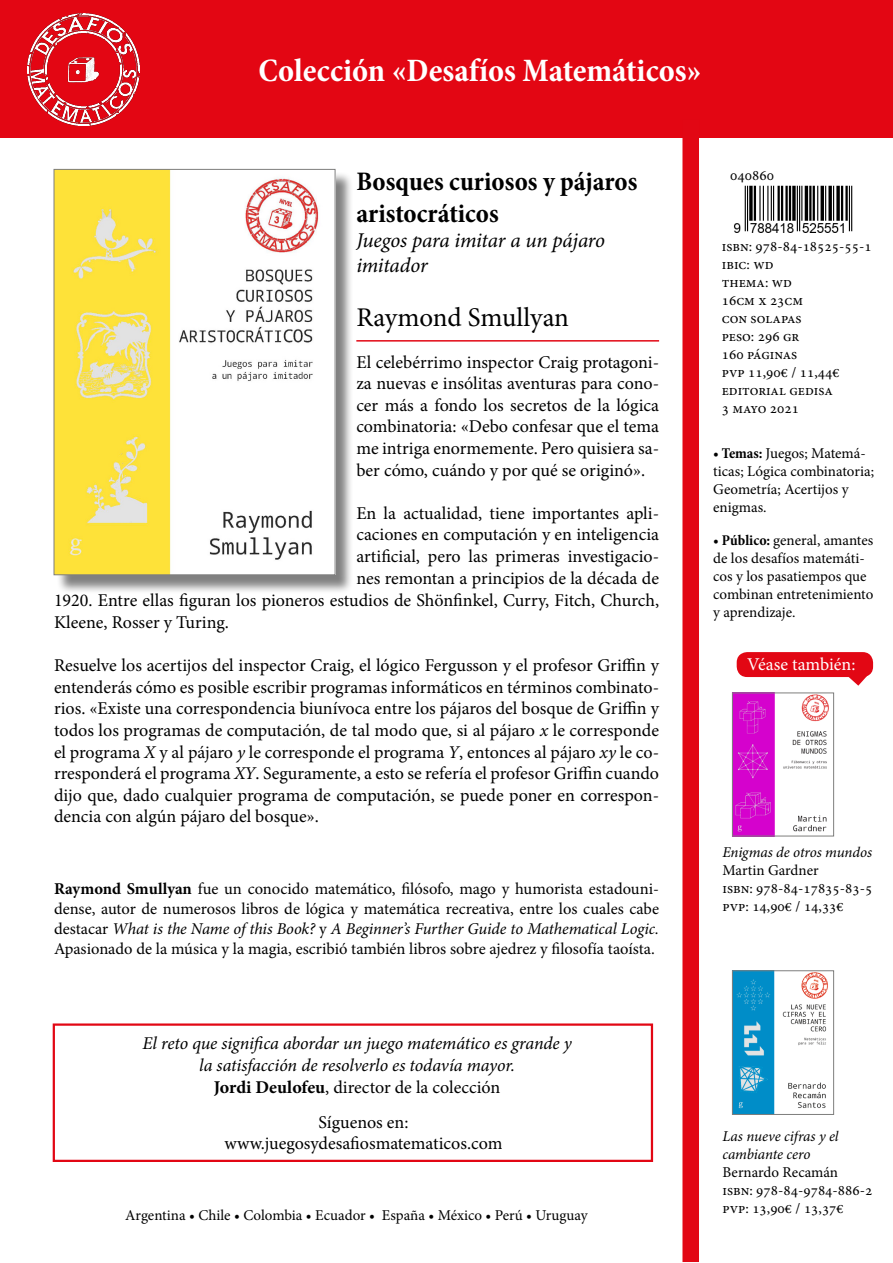
<style>
.page{position:relative;width:893px;height:1263px;background:#fff}
.page>*{position:absolute;margin:0;border:0;box-sizing:border-box;transform-origin:0 0}
.Clasificación{font:700 condensed 33px "Minion Pro";color:#fff}
.t1{font:700 condensed 27px/32.4px "Minion Pro";color:#000}
.t2{font:27px "Minion Pro";letter-spacing:.005em;color:#000}
.t3{font:italic 21px "Minion Pro";letter-spacing:-.015em;color:#000}
.Indice{font:18px/21.6px "Minion Pro";color:#000;text-align:justify}
.t4{font:italic 18px "Minion Pro";letter-spacing:-.005em;color:#000}
.t5{font:18px "Minion Pro";letter-spacing:-.005em;color:#fff}
.Autores{font:16.5px/19.8px "Minion Pro";letter-spacing:-.005em;color:#000;text-align:justify}
.Temas_y_público{font:15px/18px "Minion Pro";color:#000}
.Datos_técnicos{font:15px "Minion Pro";color:#000}
.Datos_técnicos-2{font:italic 15px "Minion Pro";letter-spacing:-.005em;color:#000}
.s1{font-style:italic}
.s2{font-weight:700}
.s3{font-weight:700;font-stretch:condensed}
</style>
<div class="page">
<div style="left:56px;top:171px;width:298px;height:423px;background:#000;opacity:.5"></div>
<img style="left:56px;top:171px;width:277px;height:402px">
<div style="left:54px;top:169px;width:281px;height:406px;border:1px solid #7e7e7d"></div>
<svg style="left:841px;top:655px;width:31px;height:31px"></svg>
<div style="left:737px;top:652px;width:136px;height:25px;background:#e20714;border-radius:10px"></div>
<hr style="left:356px;top:340px;width:303px;height:2px;background:#e20714">
<img style="left:734px;top:972px;width:94px;height:141px">
<div style="left:732px;top:970px;width:102px;height:145px;border:1px solid #7e7e7d"></div>
<img style="left:734px;top:695px;width:95px;height:139px">
<div style="left:732px;top:693px;width:102px;height:143px;border:1px solid #7e7e7d"></div>
<div style="left:53px;top:1023px;width:600px;height:139px;border:2px solid #e20714"></div>
<img style="left:734px;top:185px;width:119px;height:47px">
<div style="left:0;top:0;width:893px;height:138px;background:#e30613"></div>
<div style="left:682px;top:119px;width:17px;height:1143px;background:#e20714"></div>
<img style="left:27px;top:13px;width:112px;height:112px">
<p class="Clasificación" style="left:259px;top:48px;width:445px">Colección «Desafíos Matemáticos»</p>
<p class="t1" style="left:356px;top:165px;width:283px">Bosques curiosos y pájaros aristocráticos</p>
<p class="t3" style="left:356px;top:226px;width:250px">Juegos para imitar a un pájaro</p>
<p class="t3" style="left:356px;top:251px;width:73px">imitador</p>
<p class="t2" style="left:356px;top:300px;width:214px">Raymond Smullyan</p>
<p class="Indice" style="left:356px;top:351px;width:304px">El celebérrimo inspector Craig protagoni&shy;za nuevas e insólitas aventuras para cono&shy;cer más a fondo los secretos de la lógica combinatoria: «Debo confesar que el tema me intriga enormemente. Pero quisiera sa&shy;ber cómo, cuándo y por qué se originó».</p>
<p class="Indice" style="left:356px;top:502px;width:304px">En la actualidad, tiene importantes apli-</p>
<p class="Indice" style="left:356px;top:524px;width:304px">caciones en computación y en inteligencia</p>
<p class="Indice" style="left:356px;top:546px;width:304px">artificial, pero las primeras investigacio-</p>
<p class="Indice" style="left:356px;top:567px;width:304px">nes remontan a principios de la década de</p>
<p class="Indice" style="left:54px;top:590px;width:607px">1920. Entre ellas figuran los pioneros estudios de Shönfinkel, Curry, Fitch, Church,</p>
<p class="Indice" style="left:54px;top:611px;width:176px">Kleene, Rosser y Turing.</p>
<p class="Indice" style="left:54px;top:655px;width:607px">Resuelve los acertijos del inspector Craig, el lógico Fergusson y el profesor Griffin y entenderás cómo es posible escribir programas informáticos en términos combinato&shy;rios. «Existe una correspondencia biunívoca entre los pájaros del bosque de Griffin y todos los programas de computación, de tal modo que, si al pájaro <span class="s1">x</span> le corresponde el programa <span class="s1">X</span> y al pájaro <span class="s1">y</span> le corresponde el programa <span class="s1">Y</span>, entonces al pájaro <span class="s1">xy</span> le co&shy;rresponderá el programa <span class="s1">XY</span>. Seguramente, a esto se refería el profesor Griffin cuando dijo que, dado cualquier programa de computación, se puede poner en correspon&shy;dencia con algún pájaro del bosque».</p>
<p class="Autores" style="left:54px;top:879px;width:607px"><span class="s2">Raymond Smullyan</span> fue un conocido matemático, filósofo, mago y humorista estadouni&shy;dense, autor de numerosos libros de lógica y matemática recreativa, entre los cuales cabe destacar <span class="s1">What is the Name of this Book?</span> y <span class="s1">A Beginner’s Further Guide to Mathematical Logic.<br></span>Apasionado de la música y la magia, escribió también libros sobre ajedrez y filosofía taoísta.</p>
<p class="t4" style="left:142px;top:1031px;width:431px">El reto que significa abordar un juego matemático es grande y</p>
<p class="t4" style="left:199px;top:1053px;width:317px">la satisfacción de resolverlo es todavía mayor.</p>
<p class="Indice" style="left:214px;top:1076px;width:288px"><span class="s2">Jordi Deulofeu</span>, director de la colección</p>
<p class="Indice" style="left:318px;top:1111px;width:92px">Síguenos en:</p>
<p class="Indice" style="left:225px;top:1133px;width:279px">www.juegosydesafiosmatematicos.com</p>
<p class="Temas_y_público" style="left:125px;top:1206px;width:464px">Argentina • Chile • Colombia • Ecuador • España • México • Perú • Uruguay</p>
<p class="Temas_y_público" style="left:730px;top:167px;width:45px">040860</p>
<p class="Datos_técnicos" style="left:722px;top:236px;width:151px">isbn: 978-84-18525-55-1</p>
<p class="Temas_y_público" style="left:722px;top:255px;width:53px">ibic: wd</p>
<p class="Temas_y_público" style="left:722px;top:273px;width:72px">thema: wd</p>
<p class="Temas_y_público" style="left:722px;top:291px;width:83px">16cm x 23cm</p>
<p class="Datos_técnicos" style="left:722px;top:308px;width:81px">con solapas</p>
<p class="Datos_técnicos" style="left:722px;top:326px;width:79px">peso: 296 gr</p>
<p class="Datos_técnicos" style="left:722px;top:344px;width:77px">160 páginas</p>
<p class="Datos_técnicos" style="left:722px;top:362px;width:119px">pvp 11,90€ / 11,44€</p>
<p class="Datos_técnicos" style="left:722px;top:380px;width:113px">editorial gedisa</p>
<p class="Datos_técnicos" style="left:722px;top:398px;width:79px">3 mayo 2021</p>
<p class="Temas_y_público" style="left:713px;top:444px;width:162px"><span class="s3">• Temas:</span> Juegos; Matemá&shy;ticas; Lógica combinatoria;<br>Geometría; Acertijos y enigmas.</p>
<p class="Temas_y_público" style="left:713px;top:531px;width:162px"><span class="s3">• Público:</span> general, amantes</p>
<p class="Temas_y_público" style="left:713px;top:549px;width:155px">de los desafíos matemáti&shy;cos y los pasatiempos que</p>
<p class="Temas_y_público" style="left:713px;top:585px;width:162px">combinan entretenimiento</p>
<p class="Temas_y_público" style="left:713px;top:603px;width:84px">y aprendizaje.</p>
<p class="t5" style="left:747px;top:652px;width:110px">Véase también:</p>
<p class="Datos_técnicos-2" style="left:722px;top:842px;width:151px">Enigmas de otros mundos</p>
<p class="Datos_técnicos" style="left:722px;top:860px;width:98px">Martin Gardner</p>
<p class="Datos_técnicos" style="left:722px;top:878px;width:151px">isbn: 978-84-17835-83-5</p>
<p class="Datos_técnicos" style="left:722px;top:896px;width:123px">pvp: 14,90€ / 14,33€</p>
<p class="Datos_técnicos-2" style="left:722px;top:1126px;width:118px">Las nueve cifras y el</p>
<p class="Datos_técnicos-2" style="left:722px;top:1144px;width:89px">cambiante cero</p>
<p class="Datos_técnicos" style="left:722px;top:1162px;width:117px">Bernardo Recamán</p>
<p class="Datos_técnicos" style="left:722px;top:1180px;width:151px">isbn: 978-84-9784-886-2</p>
<p class="Datos_técnicos" style="left:722px;top:1198px;width:123px">pvp: 13,90€ / 13,37€</p>
</div>
